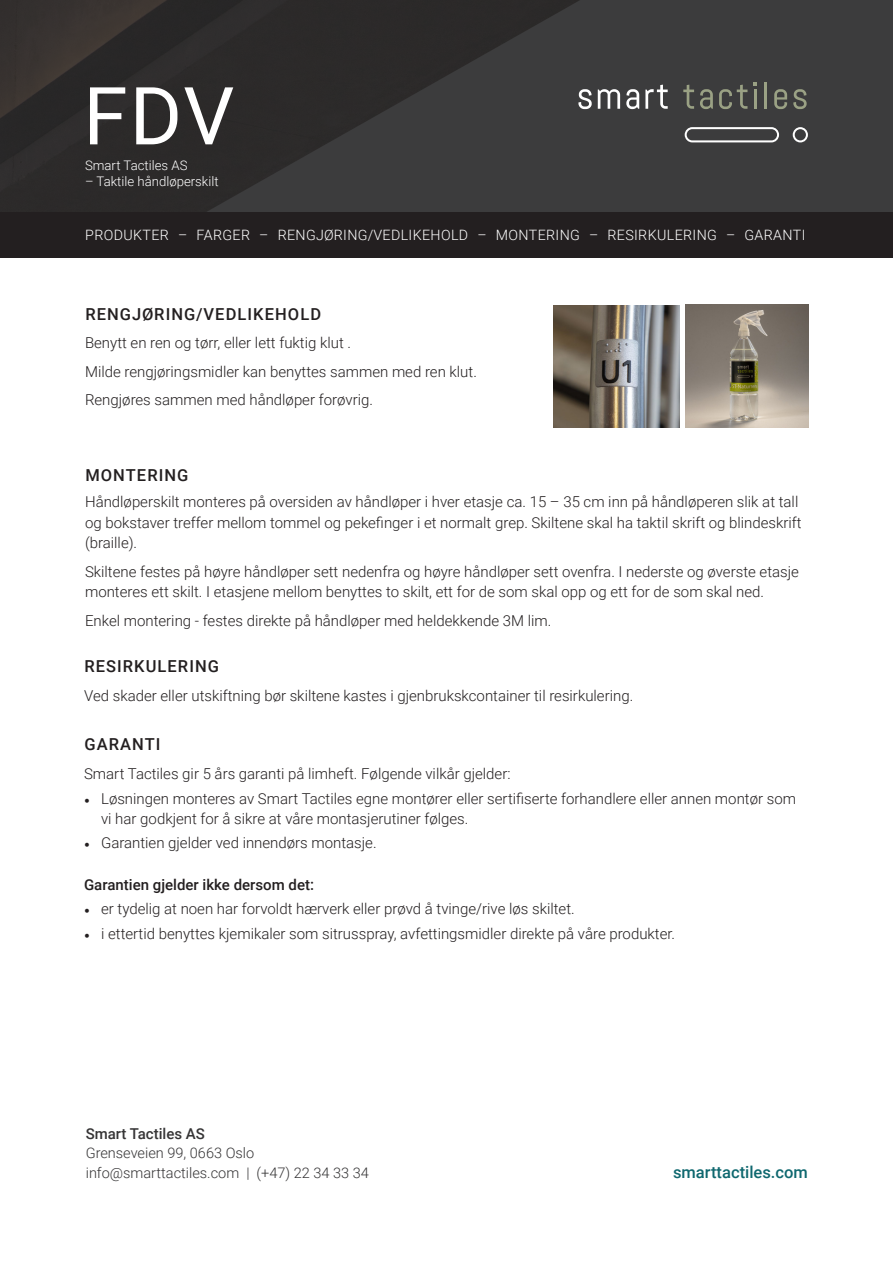
<style>
.page{position:relative;width:893px;height:1263px;background:#fff}
.page>*{position:absolute;margin:0;border:0;box-sizing:border-box;transform-origin:0 0}
.t1{font:80.1px "Roboto";color:#fff}
.t2{font:500 16.5px "Roboto";letter-spacing:.065em;color:#231f20}
.t3{font:500 16.5px "Roboto";color:#0f686f}
.t4{font:300 15px/20.2px "Roboto";color:#231f20}
.t5{font:500 15px "Roboto";color:#231f20}
.t6{font:500 15px "Roboto";color:#363536}
.t7{font:300 14.55px "Roboto";color:#363536}
.t8{font:300 14.25px "Roboto";letter-spacing:.025em;color:#fff}
.t9{font:300 13.2px "Roboto";color:#fff}
.s1{font-family:"Minion Pro";font-weight:400}
</style>
<div class="page">
<svg style="left:0;top:0;width:893px;height:213px;fill:#3c3c3d"></svg>
<svg style="left:578px;top:89px;width:14px;height:20px"></svg>
<svg style="left:598px;top:89px;width:22px;height:20px"></svg>
<svg style="left:626px;top:89px;width:13px;height:20px"></svg>
<svg style="left:645px;top:85px;width:23px;height:24px"></svg>
<svg style="left:683px;top:85px;width:11px;height:24px"></svg>
<svg style="left:700px;top:89px;width:13px;height:20px"></svg>
<svg style="left:719px;top:85px;width:28px;height:24px"></svg>
<hr style="left:754px;top:90px;width:3px;height:19px;background:#9aa184">
<svg style="left:754px;top:82px;width:3px;height:4px"></svg>
<hr style="left:765px;top:82px;width:2px;height:27px;background:#9aa184">
<svg style="left:774px;top:89px;width:13px;height:20px"></svg>
<svg style="left:793px;top:89px;width:14px;height:20px"></svg>
<svg style="left:793px;top:127px;width:15px;height:15px"></svg>
<svg style="left:685px;top:127px;width:94px;height:15px"></svg>
<div style="left:0;top:212px;width:893px;height:46px;background:#231f20"></div>
<img style="left:685px;top:304px;width:123px;height:124px">
<img style="left:554px;top:305px;width:125px;height:123px">
<p class="t1" style="left:83px;top:60px;width:152px">FDV</p>
<p class="t9" style="left:85px;top:156px;width:104px">Smart Tactiles AS</p>
<p class="t9" style="left:85px;top:172px;width:135px">– Taktile håndløperskilt</p>
<p class="t8" style="left:85px;top:225px;width:722px">PRODUKTER – FARGER – RENGJØRING/VEDLIKEHOLD – MONTERING – RESIRKULERING – GARANTI</p>
<p class="t2" style="left:85px;top:302px;width:237px">RENGJØRING/VEDLIKEHOLD</p>
<p class="t4" style="left:85px;top:332px;width:268px">Benytt en ren og tørr, eller lett fuktig klut .</p>
<p class="t4" style="left:85px;top:361px;width:393px">Milde rengjøringsmidler kan benyttes sammen med ren klut.</p>
<p class="t4" style="left:85px;top:389px;width:289px">Rengjøres sammen med håndløper forøvrig.</p>
<p class="t2" style="left:85px;top:464px;width:105px">MONTERING</p>
<p class="t4" style="left:85px;top:491px;width:718px">Håndløperskilt monteres på oversiden av håndløper i hver etasje ca. 15 – 35 cm inn på håndløperen slik at tall og bokstaver treffer mellom tommel og pekefinger i et normalt grep. Skiltene skal ha taktil skrift og blindeskrift (braille).</p>
<p class="t4" style="left:85px;top:561px;width:715px">Skiltene festes på høyre håndløper sett nedenfra og høyre håndløper sett ovenfra. I nederste og øverste etasje monteres ett skilt. I etasjene mellom benyttes to skilt, ett for de som skal opp og ett for de som skal ned.</p>
<p class="t4" style="left:85px;top:610px;width:468px">Enkel montering - festes direkte på håndløper med heldekkende 3M lim.</p>
<p class="t2" style="left:84px;top:655px;width:136px">RESIRKULERING</p>
<p class="t4" style="left:84px;top:685px;width:551px">Ved skader eller utskiftning bør skiltene kastes i gjenbrukskcontainer til resirkulering.</p>
<p class="t2" style="left:84px;top:733px;width:78px">GARANTI</p>
<p class="t4" style="left:84px;top:763px;width:428px">Smart Tactiles gir 5 års garanti på limheft. Følgende vilkår gjelder:</p>
<p class="t4" style="left:101px;top:787px;width:696px;text-indent:-17px"><span class="s1">•</span> Løsningen monteres av Smart Tactiles egne montører eller sertifiserte forhandlere eller annen montør som vi har godkjent for å sikre at våre montasjerutiner følges.</p>
<p class="t4" style="left:84px;top:832px;width:294px"><span class="s1">•</span> Garantien gjelder ved innendørs montasje.</p>
<p class="t5" style="left:84px;top:874px;width:231px">Garantien gjelder ikke dersom det:</p>
<p class="t4" style="left:84px;top:898px;width:492px"><span class="s1">•</span> er tydelig at noen har forvoldt hærverk eller prøvd å tvinge/rive løs skiltet.</p>
<p class="t4" style="left:84px;top:923px;width:593px"><span class="s1">•</span> i ettertid benyttes kjemikaler som sitrusspray, avfettingsmidler direkte på våre produkter.</p>
<p class="t6" style="left:86px;top:1123px;width:121px">Smart Tactiles AS</p>
<p class="t7" style="left:86px;top:1143px;width:170px">Grenseveien 99, 0663 Oslo</p>
<p class="t7" style="left:86px;top:1162px;width:285px">info@smarttactiles.com | (+47) 22 34 33 34</p>
<p class="t3" style="left:673px;top:1160px;width:136px">smarttactiles.com</p>
</div>
